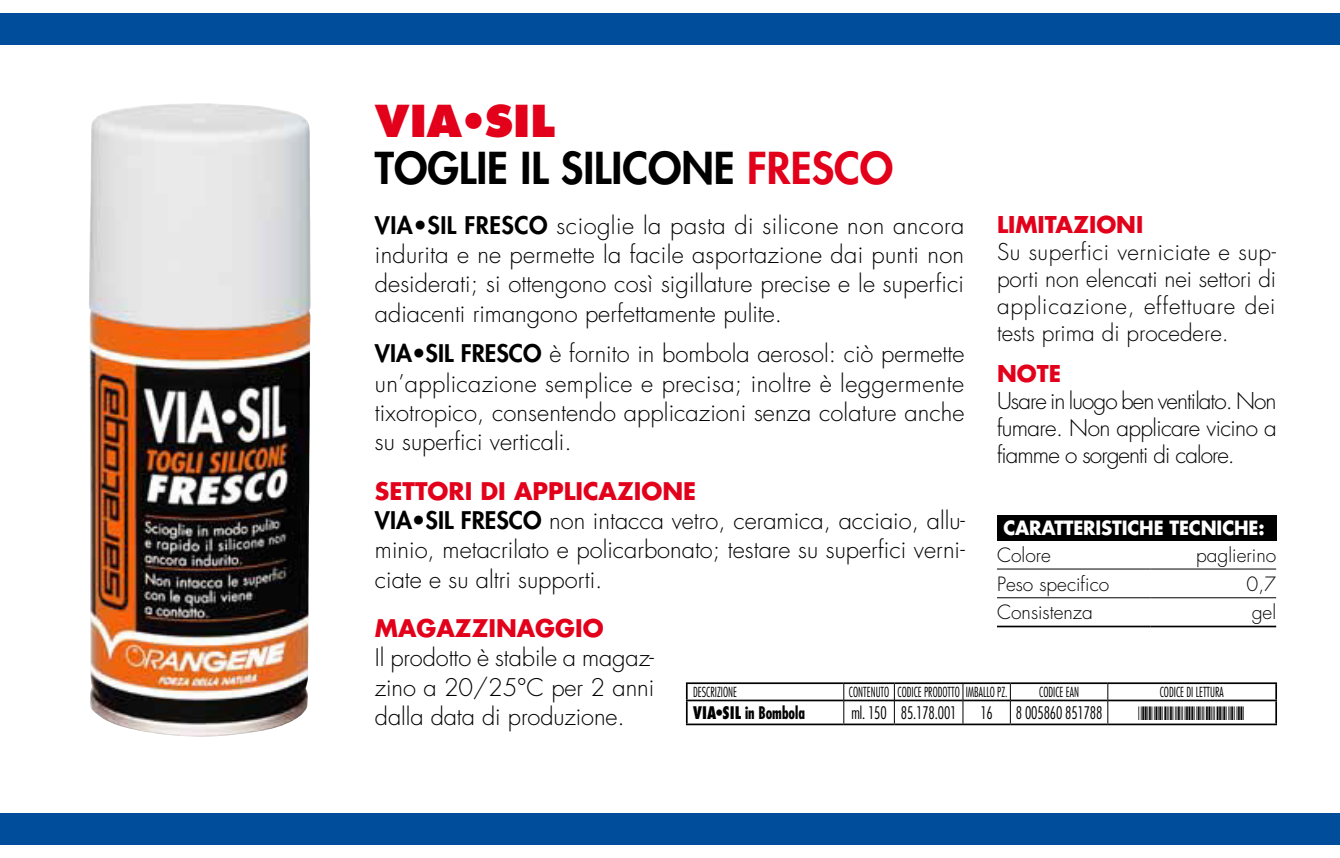
<style>
.page{position:relative;width:1340px;height:858px;background:#fff}
.page>*{position:absolute;margin:0;border:0;box-sizing:border-box;transform-origin:0 0}
.t1{font:800 42.75px/47.2px "Futura LT";color:#000}
.t2{font:300 23.62px/29.2px "Futura LT";color:#000;text-align:justify}
.t3{font:700 23.62px "Futura LT";color:#e2001a}
.t4{font:300 22.5px/27px "Futura LT";letter-spacing:-.015em;color:#000;text-align:justify}
.t5{font:700 22.5px "Futura LT";color:#e2001a}
.t6{font:300 19.12px "Futura LT";color:#000}
.t7{font:700 19.12px "Futura LT";letter-spacing:-.01em;color:#fff;scale:.95 1}
.t8{font:300 condensed 16.88px "Futura LT";letter-spacing:-.01em;color:#000;scale:.9 1}
.t9{font:700 condensed 16.88px "Futura LT";color:#000;scale:.9 1}
.t10{font:300 condensed 13.5px "Futura LT";color:#000;scale:.85 1}
.s1{color:#e2001a}
.s2{font-weight:800}
.s3{font-weight:700;color:#e2001a}
</style>
<div class="page">
<div style="left:0;top:14px;width:1339px;height:31px;background:#004d9b"></div>
<div style="left:0;top:812px;width:1339px;height:32px;background:#004d9b"></div>
<div style="left:997px;top:514px;width:279px;height:26px;background:#000"></div>
<hr style="left:997px;top:568px;width:153px;height:1px;background:#000">
<hr style="left:1150px;top:568px;width:126px;height:1px;background:#000">
<hr style="left:997px;top:597px;width:153px;height:1px;background:#000">
<hr style="left:1150px;top:597px;width:126px;height:1px;background:#000">
<hr style="left:997px;top:625px;width:153px;height:2px;background:#000">
<hr style="left:1150px;top:625px;width:126px;height:2px;background:#000">
<img style="left:89px;top:103px;width:222px;height:633px">
<hr style="left:686px;top:682px;width:157px;height:1px;background:#000">
<hr style="left:843px;top:682px;width:51px;height:1px;background:#000">
<hr style="left:894px;top:682px;width:69px;height:1px;background:#000">
<hr style="left:963px;top:682px;width:47px;height:1px;background:#000">
<hr style="left:1010px;top:682px;width:97px;height:1px;background:#000">
<hr style="left:1107px;top:682px;width:169px;height:1px;background:#000">
<hr style="left:686px;top:699px;width:157px;height:1px;background:#000">
<hr style="left:844px;top:699px;width:50px;height:1px;background:#000">
<hr style="left:894px;top:699px;width:68px;height:1px;background:#000">
<hr style="left:963px;top:699px;width:47px;height:1px;background:#000">
<hr style="left:1010px;top:699px;width:97px;height:1px;background:#000">
<hr style="left:1108px;top:699px;width:168px;height:1px;background:#000">
<svg style="left:686px;top:683px;width:1px;height:40px"></svg>
<svg style="left:843px;top:683px;width:1px;height:40px"></svg>
<svg style="left:894px;top:683px;width:1px;height:40px"></svg>
<svg style="left:962px;top:683px;width:1px;height:40px"></svg>
<svg style="left:1010px;top:683px;width:1px;height:40px"></svg>
<svg style="left:1107px;top:683px;width:1px;height:40px"></svg>
<svg style="left:1275px;top:683px;width:1px;height:40px"></svg>
<hr style="left:686px;top:723px;width:157px;height:1px;background:#000">
<hr style="left:843px;top:723px;width:51px;height:1px;background:#000">
<hr style="left:894px;top:723px;width:69px;height:1px;background:#000">
<hr style="left:963px;top:723px;width:47px;height:1px;background:#000">
<hr style="left:1010px;top:723px;width:97px;height:1px;background:#000">
<hr style="left:1107px;top:723px;width:169px;height:1px;background:#000">
<h1 class="t1" style="left:375px;top:97px;width:520px"><span class="s1">VIA•SIL<br></span>TOGLIE IL SILICONE <span class="s1">FRESCO</span></h1>
<p class="t2" style="left:375px;top:211px;width:591px"><span class="s2">VIA•SIL FRESCO</span> scioglie la pasta di silicone non ancora indurita e ne permette la facile asportazione dai punti non desiderati; si ottengono così sigillature precise e le superfici adiacenti rimangono perfettamente pulite.</p>
<p class="t2" style="left:375px;top:339px;width:591px"><span class="s2">VIA•SIL FRESCO</span> è fornito in bombola aerosol: ciò permette un’applicazione semplice e precisa; inoltre è leggermente tixotropico, consentendo applicazioni senza colature anche su superfici verticali.</p>
<p class="t2" style="left:375px;top:477px;width:591px;text-align:left"><span class="s3">SETTORI DI APPLICAZIONE<br></span><span class="s2">VIA•SIL FRESCO</span> non intacca vetro, ceramica, acciaio, allu&shy;minio, metacrilato e policarbonato; testare su superfici verni&shy;ciate e su altri supporti.</p>
<p class="t3" style="left:375px;top:612px;width:230px">MAGAZZINAGGIO</p>
<p class="t2" style="left:375px;top:643px;width:281px">Il prodotto è stabile a magaz&shy;zino a 20/25°C per 2 anni dalla data di produzione.</p>
<p class="t5" style="left:997px;top:210px;width:148px">LIMITAZIONI</p>
<p class="t4" style="left:997px;top:239px;width:281px">Su superfici verniciate e sup&shy;porti non elencati nei settori di applicazione, effettuare dei tests prima di procedere.</p>
<p class="t5" style="left:997px;top:358px;width:66px">NOTE</p>
<p class="t4" style="left:997px;top:387px;width:281px">Usare in luogo ben ventilato. Non fumare. Non applicare vicino a fiamme o sorgenti di calore.</p>
<p class="t7" style="left:1003px;top:515px;width:276px">CARATTERISTICHE TECNICHE:</p>
<p class="t6" style="left:997px;top:543px;width:55px">Colore</p>
<p class="t6" style="left:1196px;top:543px;width:81px">paglierino</p>
<p class="t6" style="left:997px;top:572px;width:114px">Peso specifico</p>
<p class="t6" style="left:1246px;top:572px;width:31px">0,7</p>
<p class="t6" style="left:997px;top:600px;width:97px">Consistenza</p>
<p class="t6" style="left:1251px;top:600px;width:26px">gel</p>
<p class="t10" style="left:693px;top:684px;width:53px">DESCRIZIONE</p>
<p class="t10" style="left:848px;top:684px;width:188px">CONTENUTO CODICE PRODOTTO IMBALLO PZ.</p>
<p class="t10" style="left:1039px;top:684px;width:48px">CODICE EAN</p>
<p class="t10" style="left:1159px;top:684px;width:77px">CODICE DI LETTURA</p>
<p class="t9" style="left:693px;top:702px;width:126px"><span class="s2">VIA•SIL</span> in Bombola</p>
<p class="t8" style="left:851px;top:702px;width:118px">ml. 150 85.178.001</p>
<p class="t8" style="left:980px;top:702px;width:15px">16</p>
<p class="t8" style="left:1015px;top:702px;width:98px">8 005860 851788</p>
</div>
